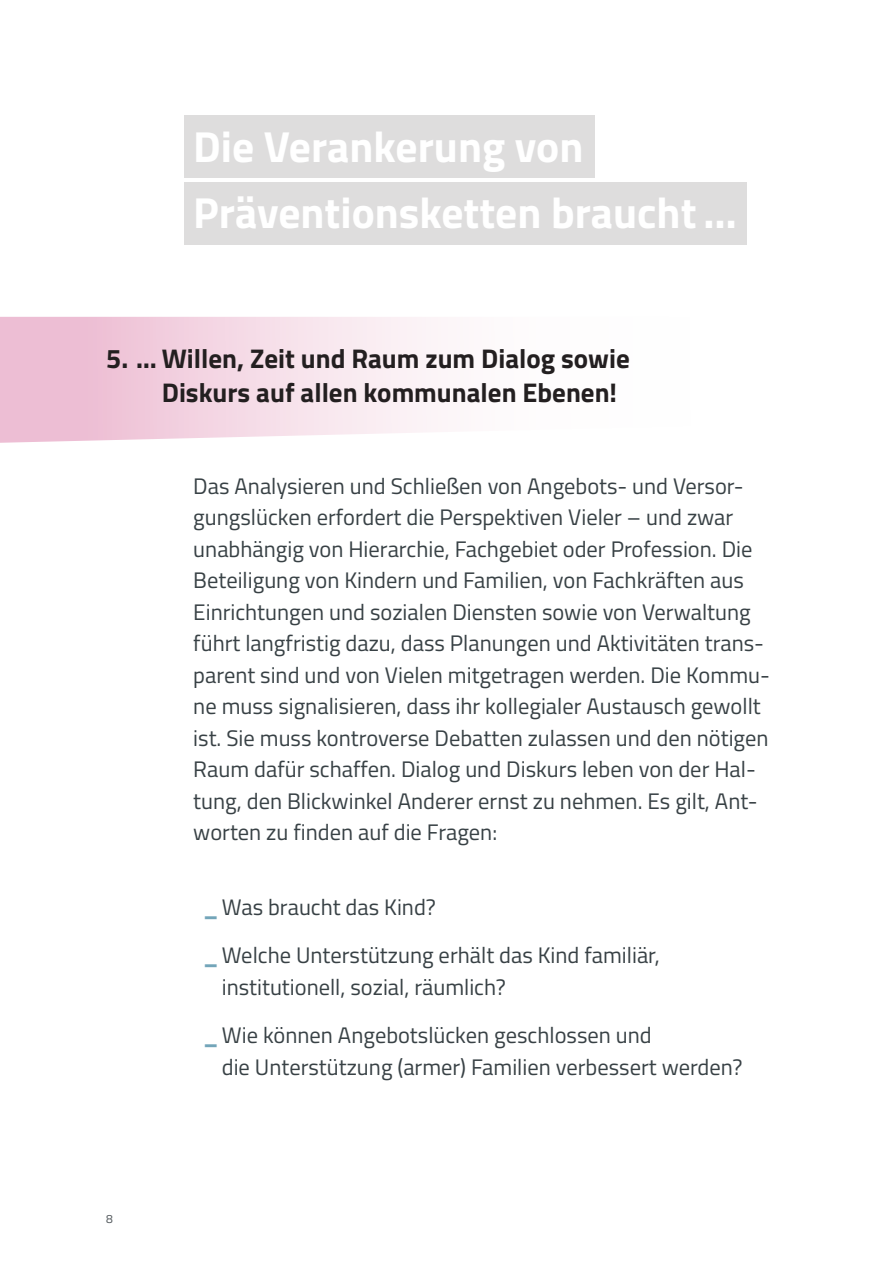
<style>
.page{position:relative;width:893px;height:1263px;background:#fff}
.page>*{position:absolute;margin:0;border:0;box-sizing:border-box;transform-origin:0 0}
.t1{font:700 43.5px/66px "Titillium Web";color:#fff}
.t2{font:700 27px/34.5px "Titillium Web";color:#231f20}
.t3{font:22.5px/31.5px "Titillium Web";color:#384145}
.t4{font:12px "Titillium Web";color:#545a5e}
.s1{font-weight:900;color:#73a5b9}
</style>
<div class="page">
<div style="left:184px;top:115px;width:411px;height:62px;background:#dedddd"></div>
<div style="left:184px;top:182px;width:563px;height:62px;background:#dedddd"></div>
<svg style="left:0;top:317px;width:438px;height:126px"></svg>
<h1 class="t1" style="left:193px;top:111px;width:545px">Die Verankerung von<br>Präventionsketten braucht …</h1>
<p class="t2" style="left:162px;top:340px;width:470px;text-indent:-55px">5. … Willen, Zeit und Raum zum Dialog sowie<br>Diskurs auf allen kommunalen Ebenen!</p>
<p class="t3" style="left:193px;top:469px;width:578px">Das Analysieren und Schließen von Angebots- und Versor&shy;gungslücken erfordert die Perspektiven Vieler – und zwar unabhängig von Hierarchie, Fachgebiet oder Profession. Die Beteiligung von Kindern und Familien, von Fachkräften aus Einrichtungen und sozialen Diensten sowie von Verwaltung führt langfristig dazu, dass Planungen und Aktivitäten trans&shy;parent sind und von Vielen mitgetragen werden. Die Kommu&shy;ne muss signalisieren, dass ihr kollegialer Austausch gewollt ist. Sie muss kontroverse Debatten zulassen und den nötigen Raum dafür schaffen. Dialog und Diskurs leben von der Hal&shy;tung, den Blickwinkel Anderer ernst zu nehmen. Es gilt, Ant&shy;worten zu finden auf die Fragen:</p>
<p class="t4" style="left:106px;top:1210px;width:8px">8</p>
<p class="t3" style="left:204px;top:881px;width:457px;line-height:48.4px"><span class="s1">_</span> Was braucht das Kind?<br><span class="s1">_</span> Welche Unterstützung erhält das Kind familiär,</p>
<p class="t3" style="left:204px;top:961px;width:449px;line-height:48.4px;text-indent:18px">institutionell, sozial, räumlich?<br><span class="s1">_</span> Wie können Angebotslücken geschlossen und</p>
<p class="t3" style="left:222px;top:1050px;width:522px">die Unterstützung (armer) Familien verbessert werden?</p>
</div>
